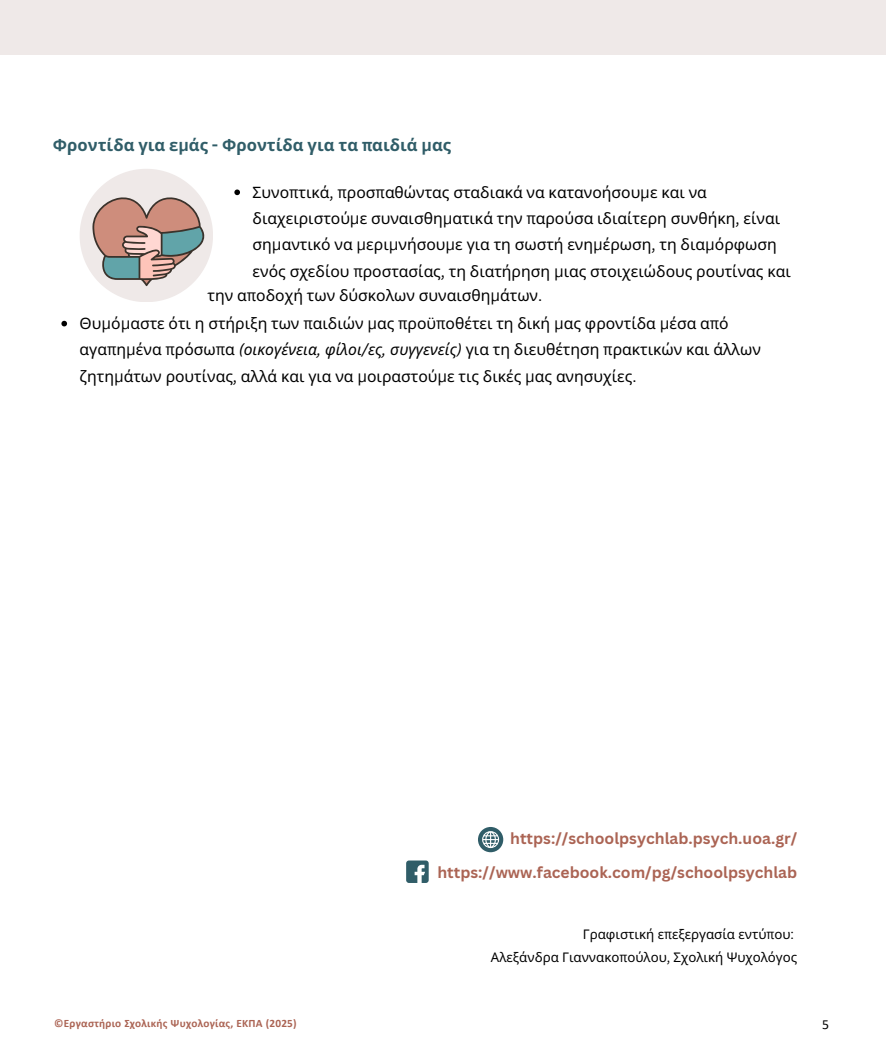
<style>
.page{position:relative;width:886px;height:1053px;background:#fff}
.page>*{position:absolute;margin:0;border:0;box-sizing:border-box;transform-origin:0 0}
.t1{font:700 16.62px "Noto Sans";color:#305d68}
.t2{font:15.62px/26.2px "Noto Sans";color:#000}
.t3{font:700 15.62px/33.8px "Canva Sans";color:#ab6454;text-align:right}
.t4{font:13.75px "Calibri";color:#000}
.t5{font:13.25px/22.5px "Noto Sans";color:#000;text-align:right}
.t6{font:700 11.25px "Calibri";letter-spacing:.025em;color:#ab6454}
.s1{font-family:"Canva Sans"}
.s2{font-family:"Canva Sans";font-style:italic}
.s3{font-style:italic}
</style>
<div class="page">
<div style="left:0;top:0;width:886px;height:55px;background:#efe9e8"></div>
<svg style="left:80px;top:169px;width:133px;height:133px"></svg>
<svg style="left:478px;top:827px;width:25px;height:25px"></svg>
<svg style="left:406px;top:860px;width:23px;height:23px"></svg>
<svg style="left:234px;top:189px;width:6px;height:6px"></svg>
<svg style="left:61px;top:321px;width:6px;height:5px"></svg>
<p class="t1" style="left:53px;top:133px;width:400px">Φροντίδα για ε<span class="s1">μ</span>άς <span class="s1">-</span> Φροντίδα για τα <span class="s1">π</span>αιδιά <span class="s1">μ</span>ας</p>
<p class="t2" style="left:253px;top:179px;width:540px">Συνο<span class="s1">π</span>τικά<span class="s1">, π</span>ροσ<span class="s1">π</span>αθώντας σταδιακά να κατανοήσου<span class="s1">μ</span>ε και να διαχειριστού<span class="s1">μ</span>ε συναισθη<span class="s1">μ</span>ατικά την <span class="s1">π</span>αρούσα ιδιαίτερη συνθήκη<span class="s1">,</span> είναι ση<span class="s1">μ</span>αντικό να <span class="s1">μ</span>ερι<span class="s1">μ</span>νήσου<span class="s1">μ</span>ε για τη σωστή ενη<span class="s1">μ</span>έρωση<span class="s1">,</span> τη δια<span class="s1">μ</span>όρφωση ενός σχεδίου <span class="s1">π</span>ροστασίας<span class="s1">,</span> τη διατήρηση <span class="s1">μ</span>ιας στοιχειώδους ρουτίνας και</p>
<p class="t2" style="left:80px;top:310px;width:683px">Θυ<span class="s1">μ</span>ό<span class="s1">μ</span>αστε ότι η στήριξη των <span class="s1">π</span>αιδιών <span class="s1">μ</span>ας <span class="s1">π</span>ροϋ<span class="s1">π</span>οθέτει τη δική <span class="s1">μ</span>ας φροντίδα <span class="s1">μ</span>έσα α<span class="s1">π</span>ό αγα<span class="s1">π</span>η<span class="s1">μ</span>ένα <span class="s1">π</span>ρόσω<span class="s1">π</span>α <span class="s2">(</span><span class="s3">οικογένεια</span><span class="s2">,</span> <span class="s3">φίλοι</span><span class="s2">/</span><span class="s3">ες</span><span class="s2">,</span> <span class="s3">συγγενείς</span><span class="s2">)</span> για τη διευθέτηση <span class="s1">π</span>ρακτικών και άλλων ζητη<span class="s1">μ</span>άτων ρουτίνας<span class="s1">,</span> αλλά και για να <span class="s1">μ</span>οιραστού<span class="s1">μ</span>ε τις δικές <span class="s1">μ</span>ας ανησυχίες<span class="s1">.</span></p>
<p class="t2" style="left:208px;top:282px;width:336px">την α<span class="s1">π</span>οδοχή των δύσκολων συναισθη<span class="s1">μ</span>άτων<span class="s1">.</span></p>
<h2 class="t6" style="left:54px;top:1018px;width:244px">©Εργαστήριο Σχολικής Ψυχολογίας, ΕΚΠΑ (2025)</h2>
<p class="t3" style="left:437px;top:821px;width:361px">https://schoolpsychlab.psych.uoa.gr/ https://www.facebook.com/pg/schoolpsychlab</p>
<h1 class="t5" style="left:491px;top:923px;width:308px">Γραφιστική ε<span class="s1">π</span>εξεργασία εντύ<span class="s1">π</span>ου<span class="s1">:<br></span>Αλεξάνδρα Γιαννακο<span class="s1">π</span>ούλου<span class="s1">,</span> Σχολική Ψυχολόγος</h1>
<h1 class="t4" style="left:822px;top:1018px;width:8px">5</h1>
</div>
